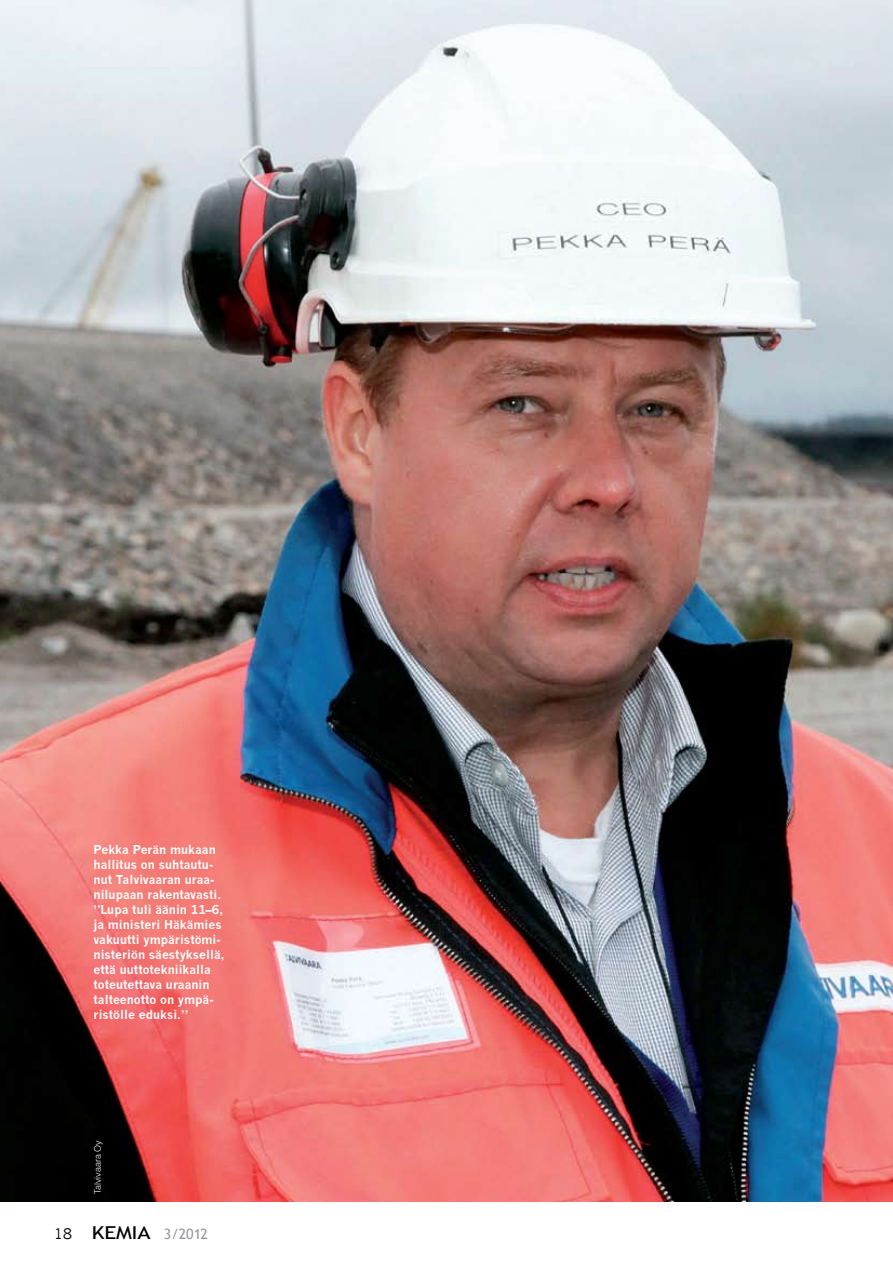
<style>
.page{position:relative;width:893px;height:1263px;background:#fff}
.page>*{position:absolute;margin:0;border:0;box-sizing:border-box;transform-origin:0 0}
.t1{font:14.25px "Trebuchet MS";color:#939598}
.t2{font:700 12px/15px "News Gothic";color:#fff}
.t3{font:300 9px "Helvetica";color:#fff}
.s1{font-family:"News Gothic";color:#000}
.s2{font-size:17.85px;color:#000}
</style>
<div class="page">
<img style="left:0;top:0;width:893px;height:1201px">
<p class="t2" style="left:94px;top:842px;width:133px">Pekka Perän mukaan hallitus on suhtautu&shy;nut Talvivaaran uraa&shy;nilupaan rakentavasti. ”Lupa tuli äänin 11–6, ja ministeri Häkämies vakuutti ympäristömi&shy;nisteriön säestyksellä, että uuttotekniikalla toteutettava uraanin talteenotto on ympä&shy;ristölle eduksi.”</p>
<p class="t3" style="left:92px;top:1194px;width:56px;rotate:-90deg">Talvivaara Oy</p>
<p class="t1" style="left:54px;top:1226px;width:155px"><span class="s1">18</span> <span class="s2">KEMIA</span> 3/2012</p>
</div>
